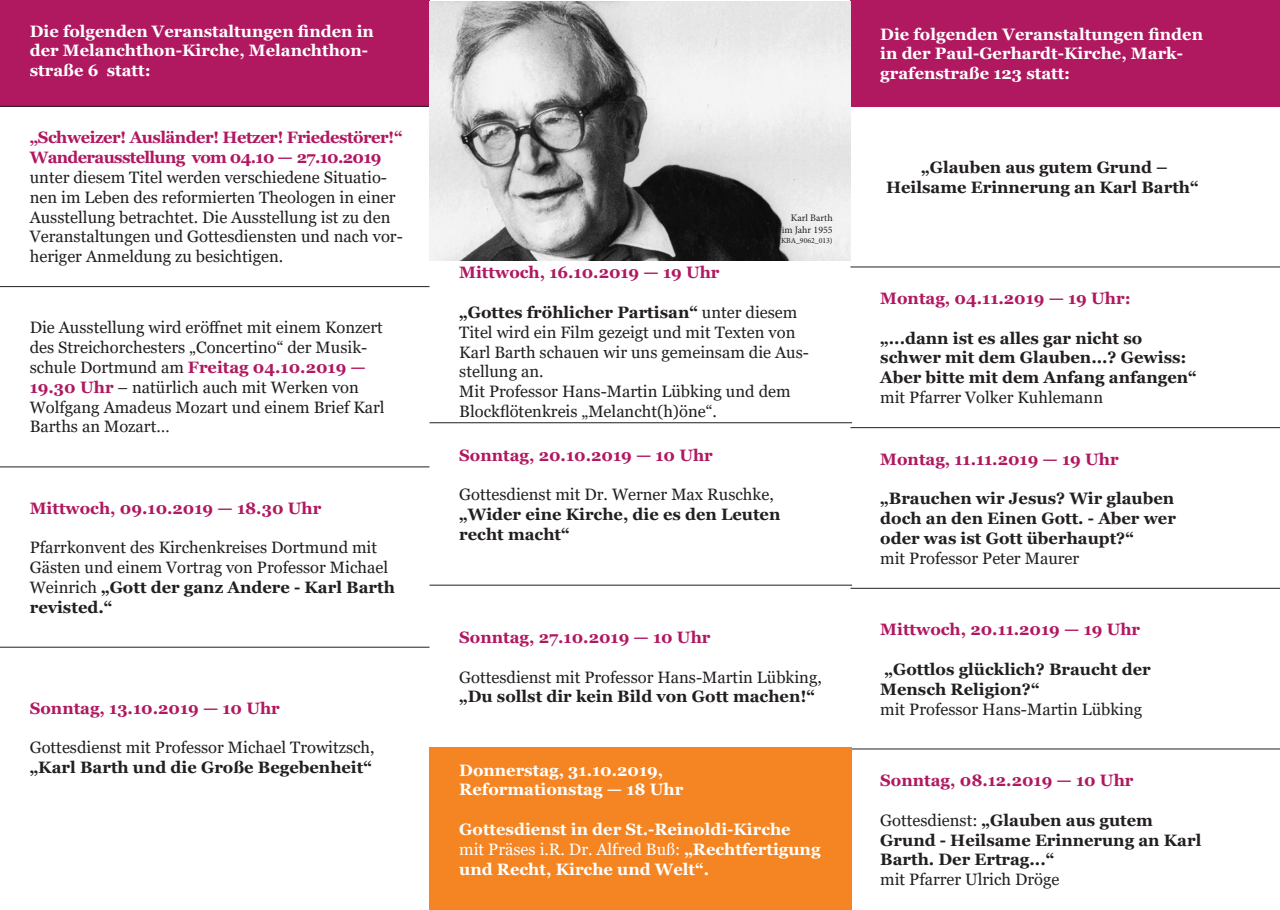
<style>
.page{position:relative;width:1280px;height:910px;background:#fff}
.page>*{position:absolute;margin:0;border:0;box-sizing:border-box;transform-origin:0 0}
.t1{font:16.5px/19.8px "Georgia";color:#231f20}
.t2{font:700 16.5px/19.8px "Georgia";color:#231f20}
.t3{font:700 16.5px/19.8px "Georgia";color:#fff}
.t4{font:700 16.5px "Georgia";color:#b01860}
.t5{font:700 16.5px/19.8px "Georgia";letter-spacing:-.03em;color:#b01860}
.t6{font:9.9px/12px "Minion Pro";color:#231f20;text-align:right}
.t7{font:7.8px "Minion Pro";color:#231f20}
.s1{font-weight:700;color:#b01860}
.s2{font-weight:700}
.s3{font-weight:400}
</style>
<div class="page">
<div style="left:0;top:0;width:429px;height:106px;background:#b01860"></div>
<hr style="left:0;top:106px;width:429px;height:1px;background:#231f20">
<hr style="left:0;top:286px;width:429px;height:1px;background:#231f20">
<hr style="left:0;top:467px;width:429px;height:1px;background:#231f20">
<hr style="left:0;top:647px;width:429px;height:1px;background:#231f20">
<div style="left:850px;top:0;width:430px;height:106px;background:#b01860"></div>
<hr style="left:850px;top:267px;width:430px;height:1px;background:#231f20">
<hr style="left:850px;top:427px;width:430px;height:1px;background:#231f20">
<hr style="left:850px;top:588px;width:430px;height:1px;background:#231f20">
<hr style="left:850px;top:749px;width:430px;height:1px;background:#231f20">
<div style="left:429px;top:748px;width:423px;height:162px;background:#f58523"></div>
<hr style="left:429px;top:422px;width:423px;height:1px;background:#231f20">
<hr style="left:429px;top:585px;width:423px;height:1px;background:#231f20">
<img style="left:429px;top:1px;width:421px;height:259px">
<p class="t3" style="left:30px;top:21px;width:346px">Die folgenden Veranstaltungen finden in der Melanchthon-Kirche, Melanchthon&shy;straße 6 statt:</p>
<p class="t5" style="left:30px;top:128px;width:374px">„Schweizer! Ausländer! Hetzer! Friedestörer!“<br>Wanderausstellung vom 04.10 — 27.10.2019</p>
<p class="t1" style="left:30px;top:168px;width:375px">unter diesem Titel werden verschiedene Situatio&shy;nen im Leben des reformierten Theologen in einer Ausstellung betrachtet. Die Ausstellung ist zu den Veranstaltungen und Gottesdiensten und nach vor&shy;heriger Anmeldung zu besichtigen.</p>
<p class="t1" style="left:30px;top:318px;width:356px">Die Ausstellung wird eröffnet mit einem Konzert des Streichorchesters „Concertino“ der Musik&shy;schule Dortmund am <span class="s1">Freitag 04.10.2019 — 19.30 Uhr</span> – natürlich auch mit Werken von Wolfgang Amadeus Mozart und einem Brief Karl Barths an Mozart…</p>
<p class="t4" style="left:30px;top:497px;width:293px">Mittwoch, 09.10.2019 — 18.30 Uhr</p>
<p class="t1" style="left:30px;top:538px;width:367px">Pfarrkonvent des Kirchenkreises Dortmund mit Gästen und einem Vortrag von Professor Michael Weinrich <span class="s2">„Gott der ganz Andere - Karl Barth revisted.“</span></p>
<p class="t4" style="left:30px;top:698px;width:252px">Sonntag, 13.10.2019 — 10 Uhr</p>
<p class="t1" style="left:30px;top:738px;width:346px">Gottesdienst mit Professor Michael Trowitzsch,</p>
<p class="t2" style="left:30px;top:758px;width:344px">„Karl Barth und die Große Begebenheit“</p>
<p class="t6" style="left:782px;top:212px;width:52px">Karl Barth im Jahr 1955</p>
<p class="t7" style="left:778px;top:235px;width:56px">(KBA_9062_013)</p>
<p class="t4" style="left:459px;top:262px;width:262px">Mittwoch, 16.10.2019 — 19 Uhr</p>
<p class="t1" style="left:459px;top:303px;width:351px"><span class="s2">„Gottes fröhlicher Partisan“</span> unter diesem Titel wird ein Film gezeigt und mit Texten von Karl Barth schauen wir uns gemeinsam die Aus&shy;stellung an.<br>Mit Professor Hans-Martin Lübking und dem Blockflötenkreis „Melancht(h)öne“.</p>
<p class="t4" style="left:459px;top:444px;width:255px">Sonntag, 20.10.2019 — 10 Uhr</p>
<p class="t1" style="left:459px;top:485px;width:316px">Gottesdienst mit Dr. Werner Max Ruschke,</p>
<p class="t2" style="left:459px;top:504px;width:323px">„Wider eine Kirche, die es den Leuten recht macht“</p>
<p class="t4" style="left:459px;top:627px;width:253px">Sonntag, 27.10.2019 — 10 Uhr</p>
<p class="t1" style="left:459px;top:667px;width:364px">Gottesdienst mit Professor Hans-Martin Lübking,</p>
<p class="t2" style="left:459px;top:687px;width:357px">„Du sollst dir kein Bild von Gott machen!“</p>
<p class="t3" style="left:459px;top:760px;width:226px">Donnerstag, 31.10.2019,<br>Reformationstag — 18 Uhr</p>
<p class="t3" style="left:459px;top:819px;width:363px">Gottesdienst in der St.-Reinoldi-Kirche<br><span class="s3">mit Präses i.R. Dr. Alfred Buß:</span> „Rechtfertigung und Recht, Kirche und Welt“.</p>
<p class="t3" style="left:880px;top:24px;width:324px">Die folgenden Veranstaltungen finden in der Paul-Gerhardt-Kirche, Mark&shy;grafenstraße 123 statt:</p>
<p class="t2" style="left:886px;top:157px;width:314px;text-align:center">„Glauben aus gutem Grund –<br>Heilsame Erinnerung an Karl Barth“</p>
<p class="t4" style="left:880px;top:288px;width:252px">Montag, 04.11.2019 — 19 Uhr:</p>
<p class="t2" style="left:880px;top:328px;width:318px">„...dann ist es alles gar nicht so schwer mit dem Glauben...? Gewiss:<br>Aber bitte mit dem Anfang anfangen“</p>
<p class="t1" style="left:880px;top:388px;width:224px">mit Pfarrer Volker Kuhlemann</p>
<p class="t4" style="left:880px;top:448px;width:240px">Montag, 11.11.2019 — 19 Uhr</p>
<p class="t2" style="left:880px;top:489px;width:297px;text-align:justify">„Brauchen wir Jesus? Wir glauben doch an den Einen Gott. - Aber wer oder was ist Gott überhaupt?“</p>
<p class="t1" style="left:880px;top:548px;width:201px">mit Professor Peter Maurer</p>
<p class="t4" style="left:880px;top:619px;width:261px">Mittwoch, 20.11.2019 — 19 Uhr</p>
<p class="t2" style="left:880px;top:659px;width:272px">„Gottlos glücklich? Braucht der<br>Mensch Religion?“</p>
<p class="t1" style="left:880px;top:699px;width:263px">mit Professor Hans-Martin Lübking</p>
<p class="t4" style="left:880px;top:770px;width:255px">Sonntag, 08.12.2019 — 10 Uhr</p>
<p class="t2" style="left:880px;top:810px;width:323px"><span class="s3">Gottesdienst:</span> „Glauben aus gutem<br>Grund - Heilsame Erinnerung an Karl<br>Barth. Der Ertrag...“</p>
<p class="t1" style="left:880px;top:870px;width:181px">mit Pfarrer Ulrich Dröge</p>
</div>
